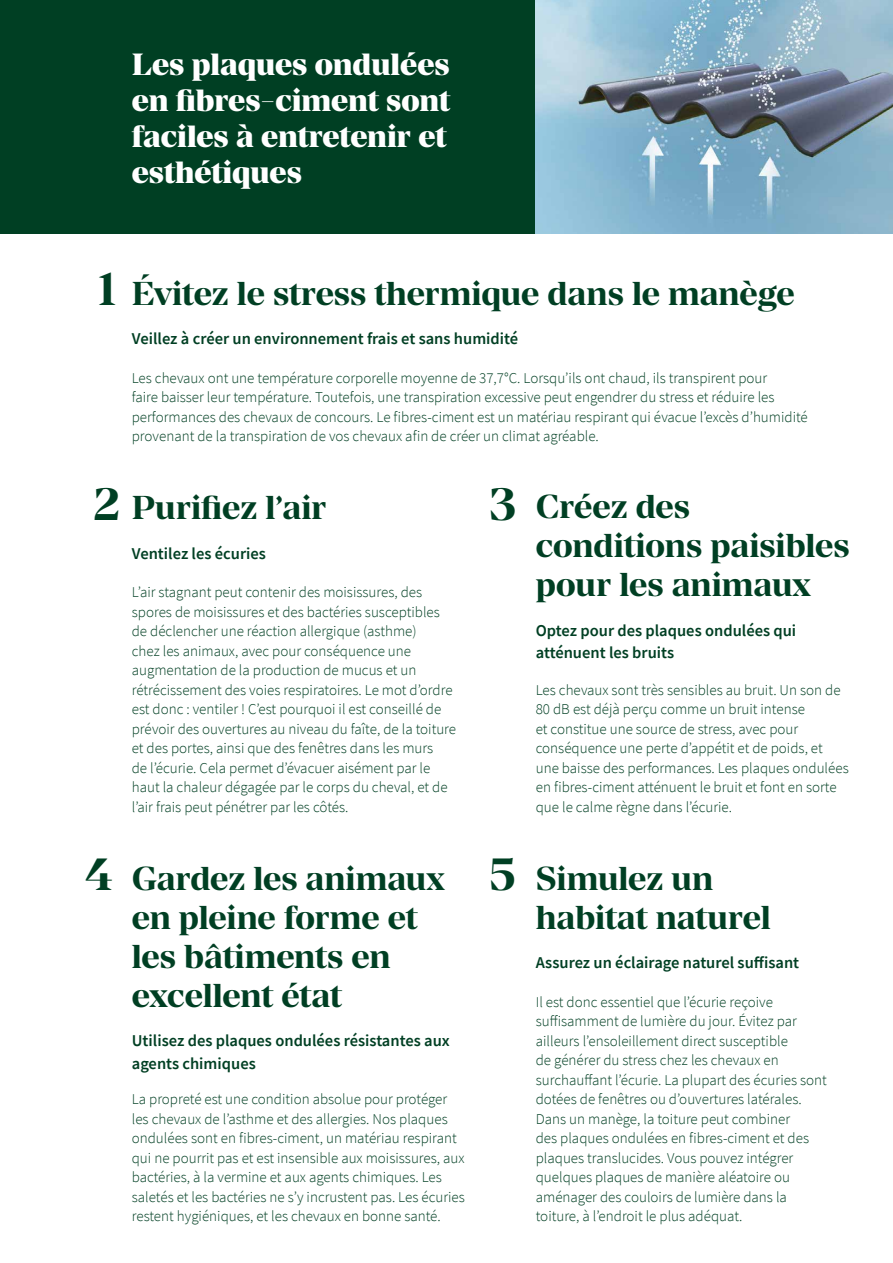
<style>
.page{position:relative;width:893px;height:1263px;background:#fff}
.page>*{position:absolute;margin:0;border:0;box-sizing:border-box;transform-origin:0 0}
.t1{font:700 45px "Manier";color:#003f23}
.t2{font:700 33px/39px "Manier";color:#003f23}
.t3{font:800 30.6px/36.2px "Manier";letter-spacing:-.005em;color:#fff}
.t4{font:600 16.5px/22.5px "Source Sans Pro";color:#003f23}
.t5{font:300 15px/19.5px "Source Sans Pro";color:#003f23}
</style>
<div class="page">
<div style="left:0;top:0;width:536px;height:234px;background:#003f23"></div>
<img style="left:536px;top:0;width:357px;height:234px">
<h3 class="t3" style="left:132px;top:46px;width:320px">Les plaques ondulées en fibres-ciment sont faciles à entretenir et esthétiques</h3>
<h1 class="t1" style="left:98px;top:261px;width:20px">1</h1>
<h2 class="t2" style="left:132px;top:274px;width:664px">Évitez le stress thermique dans le manège</h2>
<p class="t4" style="left:132px;top:327px;width:388px">Veillez à créer un environnement frais et sans humidité</p>
<p class="t5" style="left:132px;top:368px;width:677px">Les chevaux ont une température corporelle moyenne de 37,7°C. Lorsqu’ils ont chaud, ils transpirent pour<br>faire baisser leur température. Toutefois, une transpiration excessive peut engendrer du stress et réduire les performances des chevaux de concours. Le fibres-ciment est un matériau respirant qui évacue l’excès d’humidité provenant de la transpiration de vos chevaux afin de créer un climat agréable.</p>
<h1 class="t1" style="left:94px;top:476px;width:28px">2</h1>
<h2 class="t2" style="left:132px;top:488px;width:196px">Purifiez l’air</h2>
<p class="t4" style="left:132px;top:542px;width:136px">Ventilez les écuries</p>
<p class="t5" style="left:132px;top:582px;width:326px">L’air stagnant peut contenir des moisissures, des spores de moisissures et des bactéries susceptibles de déclencher une réaction allergique (asthme)<br>chez les animaux, avec pour conséquence une augmentation de la production de mucus et un rétrécissement des voies respiratoires. Le mot d’ordre est donc : ventiler ! C’est pourquoi il est conseillé de prévoir des ouvertures au niveau du faîte, de la toiture et des portes, ainsi que des fenêtres dans les murs<br>de l’écurie. Cela permet d’évacuer aisément par le haut la chaleur dégagée par le corps du cheval, et de l’air frais peut pénétrer par les côtés.</p>
<h1 class="t1" style="left:489px;top:476px;width:29px">3</h1>
<h2 class="t2" style="left:536px;top:487px;width:315px">Créez des conditions paisibles pour les animaux</h2>
<p class="t4" style="left:536px;top:619px;width:262px">Optez pour des plaques ondulées qui atténuent les bruits</p>
<p class="t5" style="left:536px;top:680px;width:314px">Les chevaux sont très sensibles au bruit. Un son de 80 dB est déjà perçu comme un bruit intense<br>et constitue une source de stress, avec pour conséquence une perte d’appétit et de poids, et une baisse des performances. Les plaques ondulées en fibres-ciment atténuent le bruit et font en sorte que le calme règne dans l’écurie.</p>
<h1 class="t1" style="left:85px;top:846px;width:29px">4</h1>
<h1 class="t1" style="left:489px;top:846px;width:28px">5</h1>
<h2 class="t2" style="left:132px;top:859px;width:314px">Gardez les animaux en pleine forme et les bâtiments en excellent état</h2>
<p class="t4" style="left:132px;top:1029px;width:319px">Utilisez des plaques ondulées résistantes aux agents chimiques</p>
<p class="t5" style="left:132px;top:1089px;width:335px">La propreté est une condition absolue pour protéger les chevaux de l’asthme et des allergies. Nos plaques ondulées sont en fibres-ciment, un matériau respirant qui ne pourrit pas et est insensible aux moisissures, aux bactéries, à la vermine et aux agents chimiques. Les saletés et les bactéries ne s’y incrustent pas. Les écuries restent hygiéniques, et les chevaux en bonne santé.</p>
<h2 class="t2" style="left:536px;top:859px;width:236px">Simulez un habitat naturel</h2>
<p class="t4" style="left:536px;top:951px;width:265px">Assurez un éclairage naturel suffisant</p>
<p class="t5" style="left:536px;top:992px;width:293px">Il est donc essentiel que l’écurie reçoive suffisamment de lumière du jour. Évitez par ailleurs l’ensoleillement direct susceptible<br>de générer du stress chez les chevaux en surchauffant l’écurie. La plupart des écuries sont dotées de fenêtres ou d’ouvertures latérales.<br>Dans un manège, la toiture peut combiner<br>des plaques ondulées en fibres-ciment et des plaques translucides. Vous pouvez intégrer quelques plaques de manière aléatoire ou aménager des couloirs de lumière dans la toiture, à l’endroit le plus adéquat.</p>
</div>
